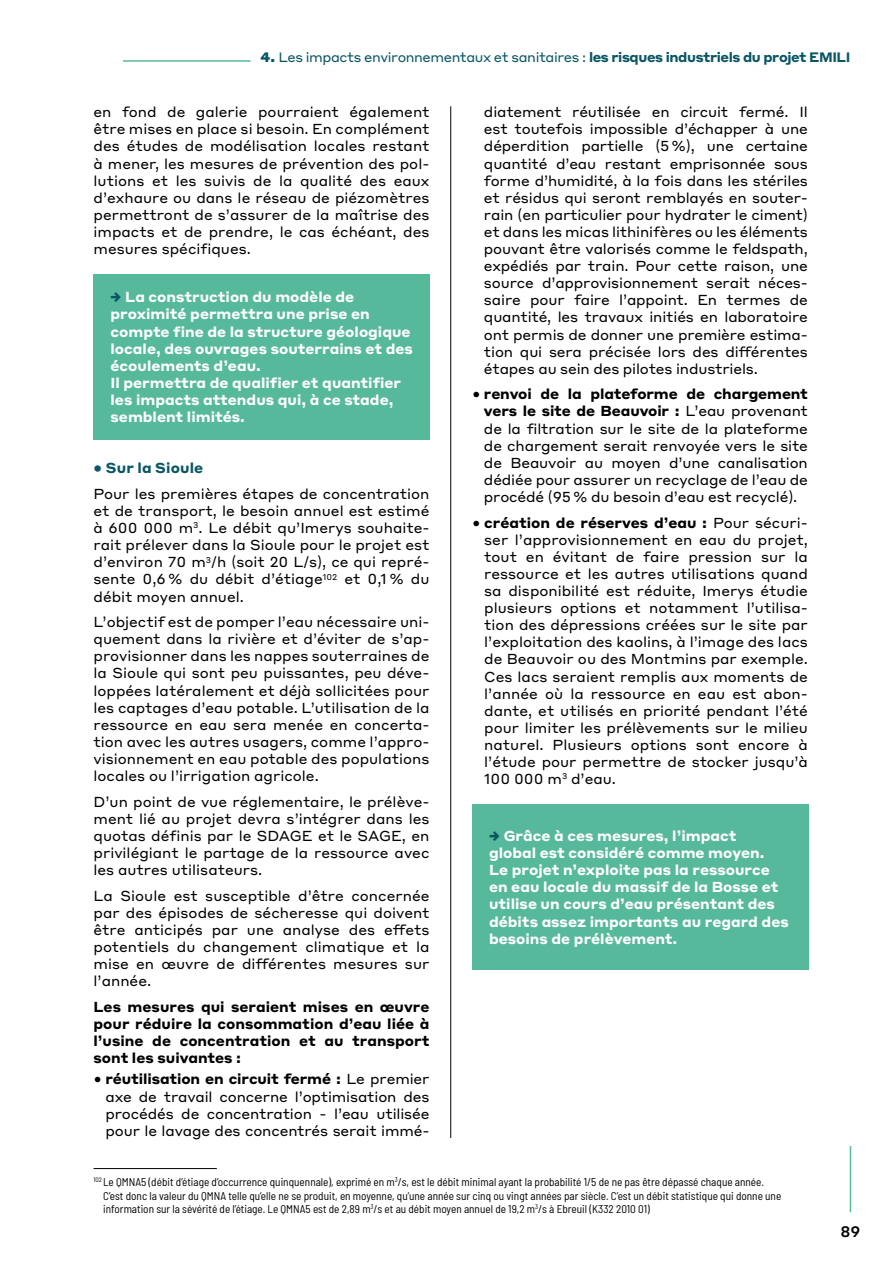
<style>
.page{position:relative;width:893px;height:1263px;background:#fff}
.page>*{position:absolute;margin:0;border:0;box-sizing:border-box;transform-origin:0 0}
.t1{font:500 15px "Styrene A";color:#000}
.t2{font:14.25px/17.1px "Styrene A";color:#000;text-align:justify}
.t3{font:700 14.25px/17.1px "Styrene A";color:#fff}
.t4{font:700 14.25px/17.1px "Styrene A";color:#000;text-align:justify}
.t5{font:700 14.25px "Styrene A";letter-spacing:.01em;color:#095665}
.t6{font:13.5px "Styrene A Web";letter-spacing:-.03em;color:#095665}
.t7{font:semi-condensed 11.25px/13.5px "Barlow";color:#000}
.s1{font-weight:900}
.s2{font-weight:700}
.s3{font-family:"Campton";font-weight:800;color:#095665}
</style>
<div class="page">
<hr style="left:850px;top:1146px;width:1px;height:66px;background:#57b99c">
<hr style="left:123px;top:60px;width:128px;height:2px;background:#57b99c">
<div style="left:94px;top:274px;width:336px;height:165px;background:#57b99c"></div>
<div style="left:472px;top:804px;width:337px;height:165px;background:#57b99c"></div>
<hr style="left:450px;top:106px;width:1px;height:1032px;background:#000">
<hr style="left:94px;top:1168px;width:123px;height:1px;background:#000">
<p class="t6" style="left:260px;top:45px;width:591px"><span class="s1">4.</span> Les impacts environnementaux et sanitaires : <span class="s2">les risques industriels du projet EMILI</span></p>
<p class="t2" style="left:94px;top:102px;width:337px">en fond de galerie pourraient également être mises en place si besoin. En complément des études de modélisation locales restant à mener, les mesures de prévention des pol&shy;lutions et les suivis de la qualité des eaux d’exhaure ou dans le réseau de piézomètres permettront de s’assurer de la maîtrise des impacts et de prendre, le cas échéant, des mesures spécifiques.</p>
<p class="t3" style="left:111px;top:287px;width:304px"><span class="s3">→</span> La construction du modèle de proximité permettra une prise en compte fine de la structure géologique locale, des ouvrages souterrains et des écoulements d’eau.<br>Il permettra de qualifier et quantifier les impacts attendus qui, à ce stade, semblent limités.</p>
<p class="t5" style="left:94px;top:456px;width:111px">• Sur la Sioule</p>
<p class="t2" style="left:94px;top:484px;width:337px">Pour les premières étapes de concentration et de transport, le besoin annuel est estimé à 600 000 m<sup>3</sup>. Le débit qu’Imerys souhaite&shy;rait prélever dans la Sioule pour le projet est d’environ 70 m<sup>3</sup>/h (soit 20 L/s), ce qui repré&shy;sente 0,6 % du débit d’étiage<sup>102</sup> et 0,1 % du débit moyen annuel.</p>
<p class="t2" style="left:94px;top:612px;width:337px">L’objectif est de pomper l’eau nécessaire uni&shy;quement dans la rivière et d’éviter de s’ap&shy;provisionner dans les nappes souterraines de la Sioule qui sont peu puissantes, peu déve&shy;loppées latéralement et déjà sollicitées pour les captages d’eau potable. L’utilisation de la ressource en eau sera menée en concerta&shy;tion avec les autres usagers, comme l’appro&shy;visionnement en eau potable des populations locales ou l’irrigation agricole.</p>
<p class="t2" style="left:94px;top:792px;width:337px">D’un point de vue réglementaire, le prélève&shy;ment lié au projet devra s’intégrer dans les quotas définis par le SDAGE et le SAGE, en privilégiant le partage de la ressource avec les autres utilisateurs.</p>
<p class="t2" style="left:94px;top:886px;width:337px">La Sioule est susceptible d’être concernée par des épisodes de sécheresse qui doivent être anticipés par une analyse des effets potentiels du changement climatique et la mise en œuvre de différentes mesures sur l’année.</p>
<p class="t4" style="left:94px;top:997px;width:337px">Les mesures qui seraient mises en œuvre pour réduire la consommation d’eau liée à l’usine de concentration et au transport sont les suivantes :</p>
<p class="t2" style="left:106px;top:1070px;width:325px;text-indent:-12px">• <span class="s2">réutilisation en circuit fermé :</span> Le premier axe de travail concerne l’optimisation des procédés de concentration - l’eau utilisée pour le lavage des concentrés serait immé-</p>
<p class="t2" style="left:484px;top:102px;width:325px">diatement réutilisée en circuit fermé. Il est toutefois impossible d’échapper à une déperdition partielle (5 %), une certaine quantité d’eau restant emprisonnée sous forme d’humidité, à la fois dans les stériles et résidus qui seront remblayés en souter&shy;rain (en particulier pour hydrater le ciment) et dans les micas lithinifères ou les éléments pouvant être valorisés comme le feldspath, expédiés par train. Pour cette raison, une source d’approvisionnement serait néces&shy;saire pour faire l’appoint. En termes de quantité, les travaux initiés en laboratoire ont permis de donner une première estima&shy;tion qui sera précisée lors des différentes étapes au sein des pilotes industriels.</p>
<p class="t2" style="left:484px;top:385px;width:325px;text-indent:-12px">• <span class="s2">renvoi de la plateforme de chargement vers le site de Beauvoir :</span> L’eau provenant de la filtration sur le site de la plateforme de chargement serait renvoyée vers le site de Beauvoir au moyen d’une canalisation dédiée pour assurer un recyclage de l’eau de procédé (95 % du besoin d’eau est recyclé).</p>
<p class="t2" style="left:484px;top:513px;width:325px;text-indent:-12px">• <span class="s2">création de réserves d’eau :</span> Pour sécuri&shy;ser l’approvisionnement en eau du projet, tout en évitant de faire pression sur la ressource et les autres utilisations quand sa disponibilité est réduite, Imerys étudie plusieurs options et notamment l’utilisa&shy;tion des dépressions créées sur le site par l’exploitation des kaolins, à l’image des lacs de Beauvoir ou des Montmins par exemple.<br>Ces lacs seraient remplis aux moments de l’année où la ressource en eau est abon&shy;dante, et utilisés en priorité pendant l’été pour limiter les prélèvements sur le milieu naturel. Plusieurs options sont encore à l’étude pour permettre de stocker jusqu’à 100 000 m<sup>3</sup> d’eau.</p>
<p class="t3" style="left:489px;top:826px;width:301px"><span class="s3">→</span> Grâce à ces mesures, l’impact<br>global est considéré comme moyen.<br>Le projet n’exploite pas la ressource en eau locale du massif de la Bosse et utilise un cours d’eau présentant des débits assez importants au regard des besoins de prélèvement.</p>
<p class="t7" style="left:103px;top:1174px;width:680px;text-indent:-10px"><sup>102</sup> Le QMNA5 (débit d’étiage d’occurrence quinquennale), exprimé en m<sup>3</sup>/s, est le débit minimal ayant la probabilité 1/5 de ne pas être dépassé chaque année.<br>C’est donc la valeur du QMNA telle qu’elle ne se produit, en moyenne, qu’une année sur cinq ou vingt années par siècle. C’est un débit statistique qui donne une information sur la sévérité de l’étiage. Le QMNA5 est de 2,89 m<sup>3</sup>/s et au débit moyen annuel de 19,2 m<sup>3</sup>/s à Ebreuil (K332 2010 01)</p>
<p class="t1" style="left:840px;top:1219px;width:21px">89</p>
</div>
